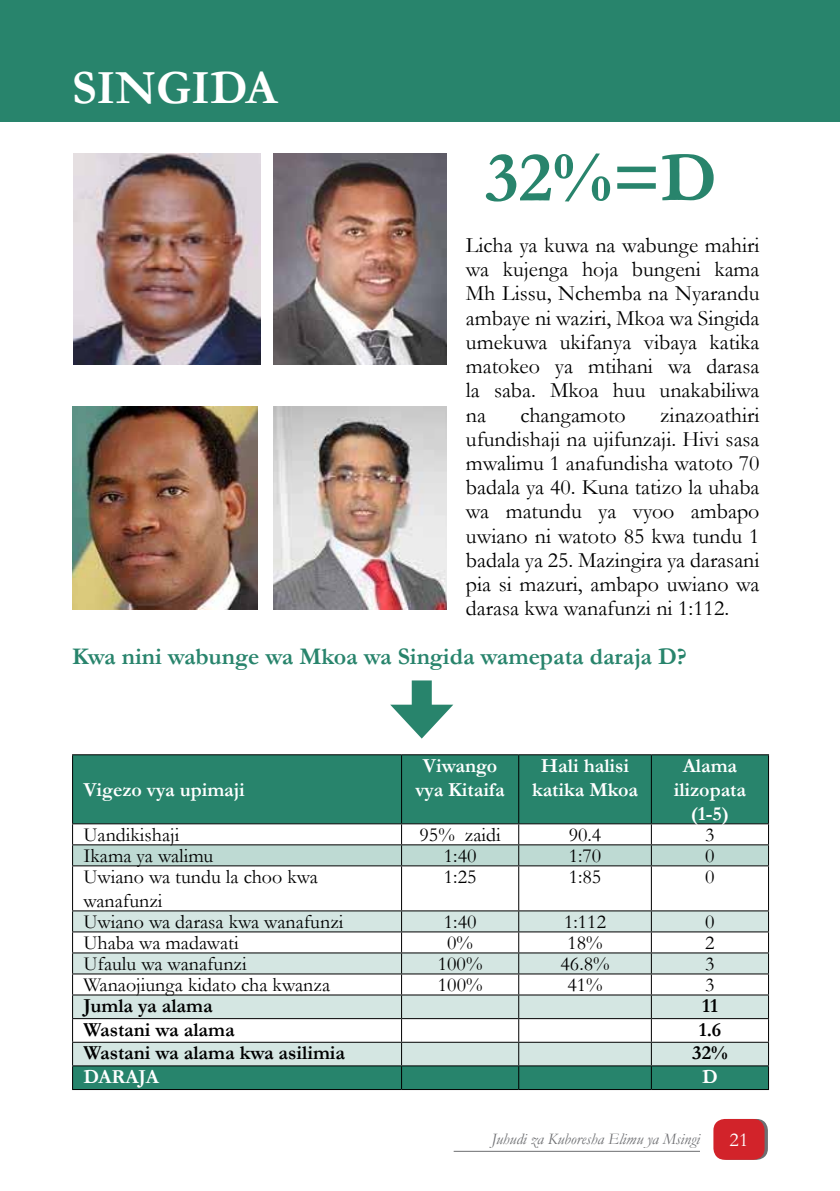
<style>
.page{position:relative;width:840px;height:1191px;background:#fff}
.page>*{position:absolute;margin:0;border:0;box-sizing:border-box;transform-origin:0 0}
.t1{font:700 72px "Garamond";color:#28846c}
.t2{font:700 48px "Garamond";color:#fff}
.t3{font:700 24px "Garamond";color:#28846c}
.t4{font:22px/24.2px "Garamond";color:#000;text-align:justify}
.t5{font:20px/24px "Garamond";color:#000}
.t6{font:700 20px/24px "Garamond";color:#fff;text-align:center}
.t7{font:700 20px "Garamond";color:#000}
.t8{font:20px "Garamond";color:#fff}
.t9{font:italic 16px "Garamond";color:#6d6e71}
</style>
<div class="page">
<svg style="left:716px;top:1119px;width:51px;height:40px"></svg>
<div style="left:713px;top:1119px;width:51px;height:40px;background:#d2232a;border-radius:11px"></div>
<hr style="left:453px;top:1151px;width:246px;height:1px;background:#6d6e71">
<div style="left:0;top:0;width:839px;height:121px;background:#28846c"></div>
<div style="left:73px;top:755px;width:694px;height:68px;background:#28846c"></div>
<svg style="left:73px;top:866px;width:694px;height:44px"></svg>
<hr style="left:401px;top:755px;width:1px;height:68px;background:#000">
<hr style="left:518px;top:755px;width:1px;height:68px;background:#000">
<hr style="left:650px;top:755px;width:1px;height:68px;background:#000">
<hr style="left:401px;top:866px;width:1px;height:44px;background:#000">
<hr style="left:518px;top:866px;width:1px;height:44px;background:#000">
<hr style="left:650px;top:866px;width:1px;height:44px;background:#000">
<hr style="left:72px;top:754px;width:329px;height:1px;background:#000">
<hr style="left:72px;top:755px;width:1px;height:68px;background:#000">
<hr style="left:401px;top:754px;width:117px;height:1px;background:#000">
<hr style="left:518px;top:754px;width:133px;height:1px;background:#000">
<hr style="left:651px;top:754px;width:117px;height:1px;background:#000">
<hr style="left:767px;top:755px;width:1px;height:68px;background:#000">
<hr style="left:72px;top:823px;width:329px;height:1px;background:#000">
<hr style="left:401px;top:823px;width:117px;height:1px;background:#000">
<hr style="left:518px;top:823px;width:133px;height:1px;background:#000">
<hr style="left:651px;top:823px;width:117px;height:1px;background:#000">
<hr style="left:72px;top:866px;width:1px;height:44px;background:#000">
<hr style="left:767px;top:866px;width:1px;height:44px;background:#000">
<hr style="left:72px;top:910px;width:329px;height:1px;background:#000">
<hr style="left:401px;top:910px;width:117px;height:1px;background:#000">
<hr style="left:518px;top:910px;width:133px;height:1px;background:#000">
<hr style="left:651px;top:910px;width:117px;height:1px;background:#000">
<svg style="left:72px;top:911px;width:696px;height:178px"></svg>
<hr style="left:72px;top:1089px;width:329px;height:1px;background:#000">
<hr style="left:401px;top:1089px;width:117px;height:1px;background:#000">
<hr style="left:518px;top:1089px;width:133px;height:1px;background:#000">
<hr style="left:651px;top:1089px;width:117px;height:1px;background:#000">
<svg style="left:72px;top:824px;width:696px;height:41px"></svg>
<hr style="left:72px;top:865px;width:329px;height:1px;background:#000">
<hr style="left:401px;top:865px;width:117px;height:1px;background:#000">
<hr style="left:518px;top:865px;width:133px;height:1px;background:#000">
<hr style="left:651px;top:865px;width:117px;height:1px;background:#000">
<img style="left:273px;top:154px;width:173px;height:211px">
<img style="left:74px;top:154px;width:186px;height:211px">
<img style="left:72px;top:407px;width:185px;height:202px">
<img style="left:273px;top:407px;width:173px;height:202px">
<div style="left:411px;top:680px;width:20px;height:38px;background:#28846c"></div>
<svg style="left:390px;top:704px;width:63px;height:34px"></svg>
<h2 class="t2" style="left:72px;top:56px;width:207px">SINGIDA</h2>
<h1 class="t1" style="left:484px;top:129px;width:233px">32%=D</h1>
<p class="t4" style="left:465px;top:232px;width:295px">Licha ya kuwa na wabunge mahiri wa kujenga hoja bungeni kama Mh Lissu, Nchemba na Nyarandu ambaye ni waziri, Mkoa wa Singida umekuwa ukifanya vibaya katika matokeo ya mtihani wa darasa la saba. Mkoa huu unakabiliwa na</p>
<p class="t4" style="left:465px;top:402px;width:295px;text-indent:194px">zinazoathiri ufundishaji na ujifunzaji. Hivi sasa mwalimu 1 anafundisha watoto 70 badala ya 40. Kuna tatizo la uhaba wa matundu ya vyoo ambapo uwiano ni watoto 85 kwa tundu 1 badala ya 25. Mazingira ya darasani pia si mazuri, ambapo uwiano wa darasa kwa wanafunzi ni 1:112.</p>
<p class="t4" style="left:520px;top:402px;width:107px">changamoto</p>
<p class="t3" style="left:72px;top:640px;width:616px">Kwa nini wabunge wa Mkoa wa Singida wamepata daraja D?</p>
<p class="t6" style="left:83px;top:777px;width:163px">Vigezo vya upimaji</p>
<p class="t6" style="left:415px;top:753px;width:91px">Viwango vya Kitaifa</p>
<p class="t6" style="left:531px;top:753px;width:107px">Hali halisi katika Mkoa</p>
<p class="t6" style="left:673px;top:753px;width:74px">Alama ilizopata (1-5)</p>
<p class="t5" style="left:83px;top:822px;width:97px">Uandikishaji</p>
<p class="t5" style="left:419px;top:822px;width:83px">95% zaidi</p>
<p class="t5" style="left:568px;top:822px;width:34px">90.4</p>
<p class="t5" style="left:704px;top:822px;width:11px">3</p>
<p class="t5" style="left:83px;top:843px;width:131px">Ikama ya walimu</p>
<p class="t5" style="left:443px;top:843px;width:34px">1:40</p>
<p class="t5" style="left:568px;top:843px;width:34px">1:70</p>
<p class="t5" style="left:704px;top:843px;width:11px">0</p>
<p class="t5" style="left:83px;top:864px;width:236px">Uwiano wa tundu la choo kwa wanafunzi</p>
<p class="t5" style="left:443px;top:864px;width:34px">1:25</p>
<p class="t5" style="left:568px;top:864px;width:34px">1:85</p>
<p class="t5" style="left:704px;top:864px;width:11px">0</p>
<p class="t5" style="left:83px;top:909px;width:261px">Uwiano wa darasa kwa wanafunzi</p>
<p class="t5" style="left:443px;top:909px;width:34px">1:40</p>
<p class="t5" style="left:563px;top:909px;width:43px">1:112</p>
<p class="t5" style="left:704px;top:909px;width:11px">0</p>
<p class="t5" style="left:83px;top:930px;width:157px">Uhaba wa madawati</p>
<p class="t5" style="left:447px;top:930px;width:27px">0%</p>
<p class="t5" style="left:567px;top:930px;width:37px">18%</p>
<p class="t5" style="left:704px;top:930px;width:11px">2</p>
<p class="t5" style="left:83px;top:951px;width:165px">Ufaulu wa wanafunzi</p>
<p class="t5" style="left:437px;top:951px;width:46px">100%</p>
<p class="t5" style="left:560px;top:951px;width:50px">46.8%</p>
<p class="t5" style="left:705px;top:951px;width:11px">3</p>
<p class="t5" style="left:83px;top:972px;width:248px">Wanaojiunga kidato cha kwanza</p>
<p class="t5" style="left:437px;top:972px;width:46px">100%</p>
<p class="t5" style="left:567px;top:972px;width:37px">41%</p>
<p class="t5" style="left:705px;top:972px;width:11px">3</p>
<p class="t7" style="left:83px;top:992px;width:131px">Jumla ya alama</p>
<p class="t7" style="left:701px;top:992px;width:17px">11</p>
<p class="t7" style="left:83px;top:1015px;width:153px">Wastani wa alama</p>
<p class="t7" style="left:698px;top:1015px;width:24px">1.6</p>
<p class="t7" style="left:83px;top:1039px;width:263px">Wastani wa alama kwa asilimia</p>
<p class="t7" style="left:692px;top:1039px;width:37px">32%</p>
<p class="t6" style="left:83px;top:1064px;width:77px">DARAJA</p>
<p class="t6" style="left:701px;top:1064px;width:17px">D</p>
<p class="t9" style="left:491px;top:1128px;width:210px">Juhudi za Kuboresha Elimu ya Msingi</p>
<p class="t8" style="left:729px;top:1126px;width:20px">21</p>
</div>
